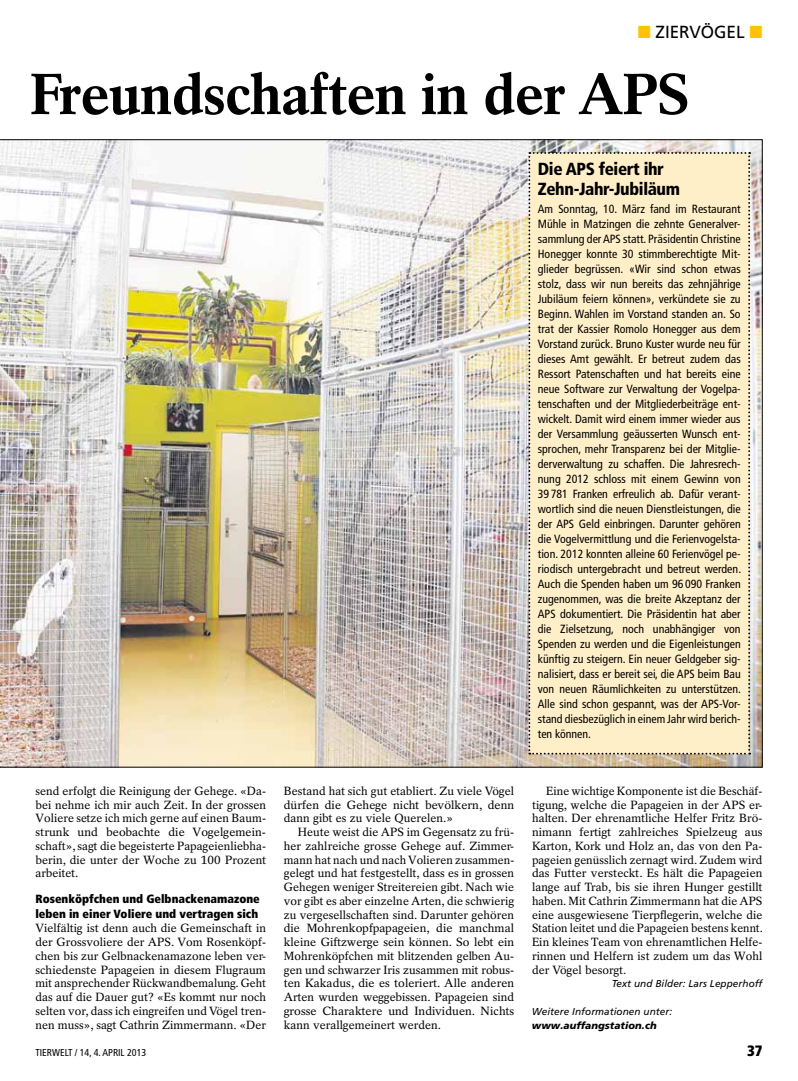
<style>
.page{position:relative;width:798px;height:1081px;background:#fff}
.page>*{position:absolute;margin:0;border:0;box-sizing:border-box;transform-origin:0 0}
.t1{font:700 57.62px "Rotation LT Std";letter-spacing:-.02em;color:#000}
.t2{font:900 condensed 17.5px/20px "Frutiger LT Pro";letter-spacing:-.02em;color:#000}
.t3{font:17.5px "Frutiger LT Pro";color:#000}
.t4{font:900 condensed 15px "Frutiger LT Pro";color:#000}
.t5{font:11.88px/13.8px "Rotation LT Std";letter-spacing:.005em;color:#000;text-align:justify}
.t6{font:condensed 11.88px/15px "Frutiger LT Pro";color:#000;text-align:justify}
.t7{font:900 condensed 11.88px/15px "Frutiger LT Pro";color:#000}
.t8{font:italic 10px "Frutiger LT Pro";letter-spacing:.005em;color:#000}
.t9{font:condensed 10px "Frutiger LT Pro";color:#000}
.t10{font:italic 900 10px "Frutiger LT Pro";letter-spacing:.005em;color:#000}
.s1{color:#fcc400}
</style>
<div class="page">
<img style="left:0;top:139px;width:762px;height:628px">
<div style="left:528px;top:152px;width:221px;height:602px;background:#ffefc8"></div>
<h2 class="t3" style="left:637px;top:22px;width:126px"><span class="s1">■</span> ZIERVÖGEL <span class="s1">■</span></h2>
<h1 class="t1" style="left:30px;top:60px;width:661px">Freundschaften in der APS</h1>
<h2 class="t2" style="left:537px;top:158px;width:144px">Die APS feiert ihr<br>Zehn-Jahr-Jubiläum</h2>
<p class="t6" style="left:537px;top:202px;width:205px">Am Sonntag, 10. März fand im Restaurant Mühle in Matzingen die zehnte Generalver&shy;sammlung der APS statt. Präsidentin Christine Honegger konnte 30 stimmberechtigte Mit&shy;glieder begrüssen. «Wir sind schon etwas stolz, dass wir nun bereits das zehnjährige Jubiläum feiern können», verkündete sie zu Beginn. Wahlen im Vorstand standen an. So trat der Kassier Romolo Honegger aus dem Vorstand zurück. Bruno Kuster wurde neu für dieses Amt gewählt. Er betreut zudem das Ressort Patenschaften und hat bereits eine neue Software zur Verwaltung der Vogelpa&shy;tenschaften und der Mitgliederbeiträge ent&shy;wickelt. Damit wird einem immer wieder aus der Versammlung geäusserten Wunsch ent&shy;sprochen, mehr Transparenz bei der Mitglie&shy;derverwaltung zu schaffen. Die Jahresrech&shy;nung 2012 schloss mit einem Gewinn von 39 781 Franken erfreulich ab. Dafür verant&shy;wortlich sind die neuen Dienstleistungen, die der APS Geld einbringen. Darunter gehören die Vogelvermittlung und die Ferienvogelsta&shy;tion. 2012 konnten alleine 60 Ferienvögel pe&shy;riodisch untergebracht und betreut werden.<br>Auch die Spenden haben um 96 090 Franken zugenommen, was die breite Akzeptanz der APS dokumentiert. Die Präsidentin hat aber die Zielsetzung, noch unabhängiger von Spenden zu werden und die Eigenleistungen künftig zu steigern. Ein neuer Geldgeber sig&shy;nalisiert, dass er bereit sei, die APS beim Bau von neuen Räumlichkeiten zu unterstützen.<br>Alle sind schon gespannt, was der APS-Vor&shy;stand diesbezüglich in einem Jahr wird berich&shy;ten können.</p>
<p class="t5" style="left:35px;top:784px;width:232px">send erfolgt die Reinigung der Gehege. «Da&shy;bei nehme ich mir auch Zeit. In der grossen Voliere setze ich mich gerne auf einen Baum&shy;strunk und beobachte die Vogelgemein&shy;schaft», sagt die begeisterte Papageienliebha&shy;berin, die unter der Woche zu 100 Prozent arbeitet.</p>
<p class="t7" style="left:35px;top:891px;width:226px">Rosenköpfchen und Gelbnackenamazone leben in einer Voliere und vertragen sich</p>
<p class="t5" style="left:35px;top:921px;width:232px">Vielfältig ist denn auch die Gemeinschaft in der Grossvoliere der APS. Vom Rosenköpf&shy;chen bis zur Gelbnackenamazone leben ver&shy;schiedenste Papageien in diesem Flugraum mit ansprechender Rückwandbemalung. Geht das auf die Dauer gut? «Es kommt nur noch selten vor, dass ich eingreifen und Vögel tren&shy;nen muss», sagt Cathrin Zimmermann. «Der</p>
<p class="t5" style="left:283px;top:784px;width:232px">Bestand hat sich gut etabliert. Zu viele Vögel dürfen die Gehege nicht bevölkern, denn dann gibt es zu viele Querelen.»</p>
<p class="t5" style="left:283px;top:825px;width:232px;text-indent:14px">Heute weist die APS im Gegensatz zu frü&shy;her zahlreiche grosse Gehege auf. Zimmer&shy;mann hat nach und nach Volieren zusammen&shy;gelegt und hat festgestellt, dass es in grossen Gehegen weniger Streitereien gibt. Nach wie vor gibt es aber einzelne Arten, die schwierig zu vergesellschaften sind. Darunter gehören die Mohrenkopfpapageien, die manchmal kleine Giftzwerge sein können. So lebt ein Mohrenköpfchen mit blitzenden gelben Au&shy;gen und schwarzer Iris zusammen mit robus&shy;ten Kakadus, die es toleriert. Alle anderen Arten wurden weggebissen. Papageien sind grosse Charaktere und Individuen. Nichts kann verallgemeinert werden.</p>
<p class="t5" style="left:531px;top:784px;width:232px;text-indent:14px">Eine wichtige Komponente ist die Beschäf&shy;tigung, welche die Papageien in der APS er&shy;halten. Der ehrenamtliche Helfer Fritz Brö&shy;nimann fertigt zahlreiches Spielzeug aus Karton, Kork und Holz an, das von den Pa&shy;pageien genüsslich zernagt wird. Zudem wird das Futter versteckt. Es hält die Papageien lange auf Trab, bis sie ihren Hunger gestillt haben. Mit Cathrin Zimmermann hat die APS eine ausgewiesene Tierpflegerin, welche die Station leitet und die Papageien bestens kennt.<br>Ein kleines Team von ehrenamtlichen Helfe&shy;rinnen und Helfern ist zudem um das Wohl der Vögel besorgt.</p>
<p class="t8" style="left:611px;top:978px;width:152px">Text und Bilder: Lars Lepperhoff</p>
<p class="t8" style="left:531px;top:1005px;width:142px">Weitere Informationen unter:</p>
<p class="t10" style="left:531px;top:1019px;width:126px">www.auffangstation.ch</p>
<p class="t9" style="left:35px;top:1047px;width:112px">TIERWELT / 14, 4. april 2013</p>
<p class="t4" style="left:747px;top:1041px;width:17px">37</p>
</div>
